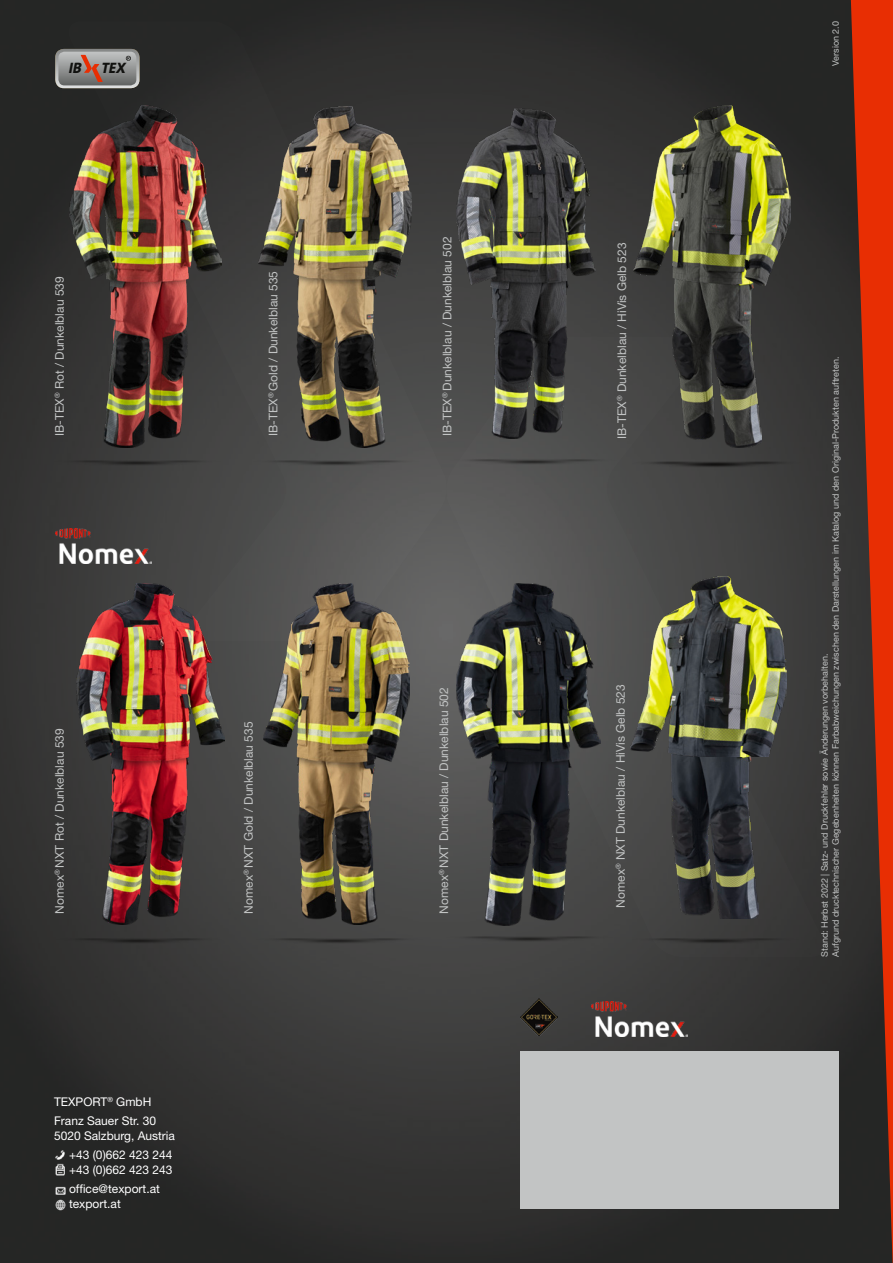
<style>
.page{position:relative;width:893px;height:1263px;background:#fff}
.page>*{position:absolute;margin:0;border:0;box-sizing:border-box;transform-origin:0 0}
.t1{font:italic 15.15px "The Sans Extra Bold Caps";color:#11110f}
.t2{font:12px "Helvetica Neue LT Pro";color:#c2c4c4}
.t3{font:12px "Helvetica Neue LT Pro";color:#fff}
.t4{font:9px "Helvetica Neue LT Pro";color:#c2c4c4}
</style>
<div class="page">
<img style="left:0;top:0;width:851px;height:1263px">
<svg style="left:67px;top:21px;width:381px;height:620px"></svg>
<svg style="left:445px;top:337px;width:381px;height:620px"></svg>
<img style="left:258px;top:106px;width:153px;height:154px">
<img style="left:263px;top:583px;width:146px;height:155px">
<img style="left:77px;top:583px;width:148px;height:155px">
<img style="left:70px;top:106px;width:151px;height:154px">
<img style="left:457px;top:106px;width:138px;height:153px">
<img style="left:456px;top:584px;width:144px;height:152px">
<img style="left:44px;top:260px;width:184px;height:220px">
<img style="left:46px;top:738px;width:183px;height:220px">
<img style="left:243px;top:260px;width:184px;height:220px">
<img style="left:246px;top:738px;width:184px;height:220px">
<img style="left:622px;top:738px;width:184px;height:220px">
<svg style="left:55px;top:49px;width:85px;height:39px"></svg>
<img style="left:622px;top:262px;width:184px;height:220px">
<img style="left:55px;top:529px;width:97px;height:35px">
<img style="left:440px;top:259px;width:184px;height:220px">
<img style="left:436px;top:736px;width:184px;height:221px">
<img style="left:634px;top:105px;width:156px;height:181px">
<img style="left:669px;top:756px;width:89px;height:162px">
<img style="left:630px;top:576px;width:157px;height:180px">
<svg style="left:851px;top:0;width:42px;height:1263px"></svg>
<div style="left:520px;top:1052px;width:319px;height:157px;background:#c2c4c4"></div>
<img style="left:520px;top:998px;width:38px;height:38px">
<svg style="left:54px;top:1149px;width:13px;height:28px"></svg>
<svg style="left:54px;top:1184px;width:13px;height:27px"></svg>
<img style="left:591px;top:1001px;width:97px;height:35px">
<p class="t1" style="left:69px;top:55px;width:14px">IB</p>
<p class="t1" style="left:101px;top:55px;width:26px">TEX</p>
<p class="t2" style="left:52px;top:436px;width:161px;rotate:-90deg">IB-TEX<sup>®</sup> Rot / Dunkelblau 539</p>
<p class="t2" style="left:266px;top:436px;width:166px;rotate:-90deg">IB-TEX<sup>®</sup> Gold / Dunkelblau 535</p>
<p class="t2" style="left:52px;top:913px;width:187px;rotate:-90deg">Nomex<sup>®</sup> NXT Rot / Dunkelblau 539</p>
<p class="t2" style="left:241px;top:913px;width:194px;rotate:-90deg">Nomex<sup>®</sup> NXT Gold / Dunkelblau 535</p>
<p class="t3" style="left:54px;top:1094px;width:99px">TEXPORT<sup>®</sup> GmbH</p>
<p class="t3" style="left:54px;top:1113px;width:104px">Franz Sauer Str. 30</p>
<p class="t3" style="left:54px;top:1128px;width:123px">5020 Salzburg, Austria</p>
<p class="t3" style="left:69px;top:1147px;width:105px">+43 (0)662 423 244</p>
<p class="t3" style="left:69px;top:1162px;width:105px">+43 (0)662 423 243</p>
<p class="t3" style="left:69px;top:1182px;width:92px">office@texport.at</p>
<p class="t3" style="left:69px;top:1197px;width:53px">texport.at</p>
<p class="t2" style="left:440px;top:436px;width:201px;rotate:-90deg">IB-TEX<sup>®</sup> Dunkelblau / Dunkelblau 502</p>
<p class="t2" style="left:437px;top:913px;width:228px;rotate:-90deg">Nomex<sup>®</sup> NXT Dunkelblau / Dunkelblau 502</p>
<p class="t2" style="left:614px;top:439px;width:198px;rotate:-90deg">IB-TEX<sup>®</sup> Dunkelblau / HiVis Gelb 523</p>
<p class="t2" style="left:613px;top:908px;width:225px;rotate:-90deg">Nomex<sup>®</sup> NXT Dunkelblau / HiVis Gelb 523</p>
<p class="t4" style="left:830px;top:66px;width:46px;rotate:-90deg">Version 2.0</p>
<p class="t4" style="left:830px;top:957px;width:601px;rotate:-90deg">Aufgrund drucktechnischer Gegebenheiten können Farbabweichungen zwischen den Darstellungen im Katalog und den Original-Produkten auftreten.</p>
<p class="t4" style="left:819px;top:957px;width:304px;rotate:-90deg">Stand: Herbst 2022 | Satz- und Druckfehler sowie Änderungen vorbehalten.</p>
</div>
